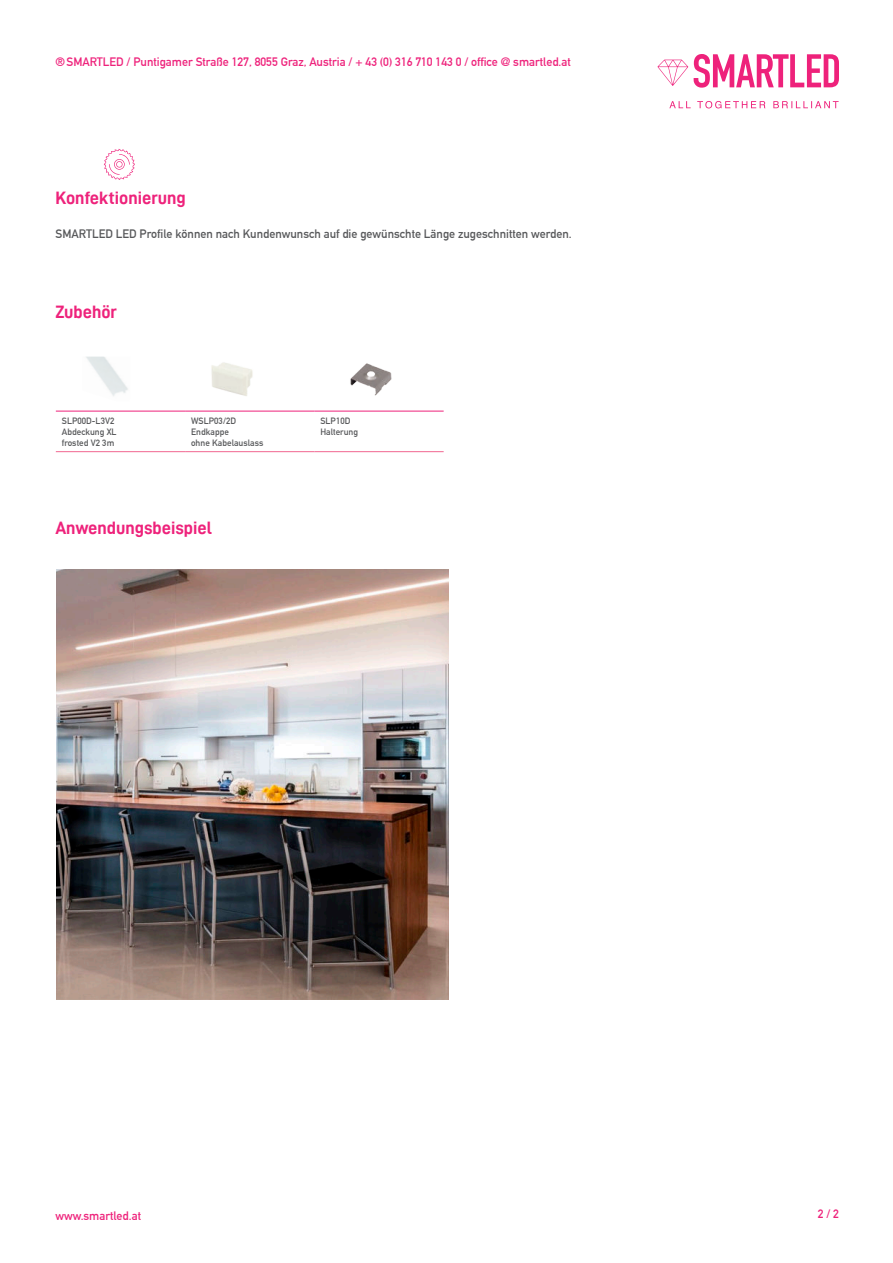
<style>
.page{position:relative;width:893px;height:1263px;background:#fff}
.page>*{position:absolute;margin:0;border:0;box-sizing:border-box;transform-origin:0 0}
.t1{font:18px "D DIN Bold";color:#ee227b}
.t2{font:700 12px "DIN Alternate";color:#ee227b}
.t3{font:700 12px "DIN Alternate";color:#57585a}
.t4{font:700 9px/10.8px "DIN Alternate";letter-spacing:.005em;color:#57585a}
</style>
<div class="page">
<svg style="left:657px;top:60px;width:31px;height:26px"></svg>
<svg style="left:669px;top:101px;width:170px;height:7px"></svg>
<svg style="left:694px;top:54px;width:145px;height:34px"></svg>
<svg style="left:104px;top:149px;width:31px;height:31px"></svg>
<hr style="left:56px;top:411px;width:129px;height:1px;background:#ee227b">
<hr style="left:185px;top:411px;width:129px;height:1px;background:#ee227b">
<hr style="left:314px;top:411px;width:130px;height:1px;background:#ee227b">
<hr style="left:56px;top:451px;width:129px;height:1px;background:#f16691">
<hr style="left:185px;top:451px;width:129px;height:1px;background:#f16691">
<hr style="left:314px;top:451px;width:130px;height:1px;background:#f16691">
<img style="left:211px;top:362px;width:42px;height:34px">
<img style="left:350px;top:363px;width:42px;height:33px">
<img style="left:86px;top:357px;width:42px;height:39px">
<img style="left:57px;top:569px;width:392px;height:430px">
<p class="t2" style="left:55px;top:57px;width:517px">® SMARTLED / Puntigamer Straße 127, 8055 Graz, Austria / + 43 (0) 316 710 143 0 / office @ smartled.at</p>
<h1 class="t1" style="left:56px;top:192px;width:132px">Konfektionierung</h1>
<p class="t3" style="left:56px;top:229px;width:518px">SMARTLED LED Profile können nach Kundenwunsch auf die gewünschte Länge zugeschnitten werden.</p>
<h1 class="t1" style="left:55px;top:305px;width:63px">Zubehör</h1>
<p class="t4" style="left:62px;top:416px;width:56px">SLP00D-L3V2<br>Abdeckung XL frosted V2 3m</p>
<p class="t4" style="left:191px;top:416px;width:74px">WSLP03/2D<br>Endkappe<br>ohne Kabelauslass</p>
<p class="t4" style="left:320px;top:416px;width:39px">SLP10D<br>Halterung</p>
<h1 class="t1" style="left:55px;top:521px;width:158px">Anwendungsbeispiel</h1>
<p class="t2" style="left:55px;top:1211px;width:87px">www.smartled.at</p>
<p class="t2" style="left:818px;top:1209px;width:23px">2 / 2</p>
</div>
